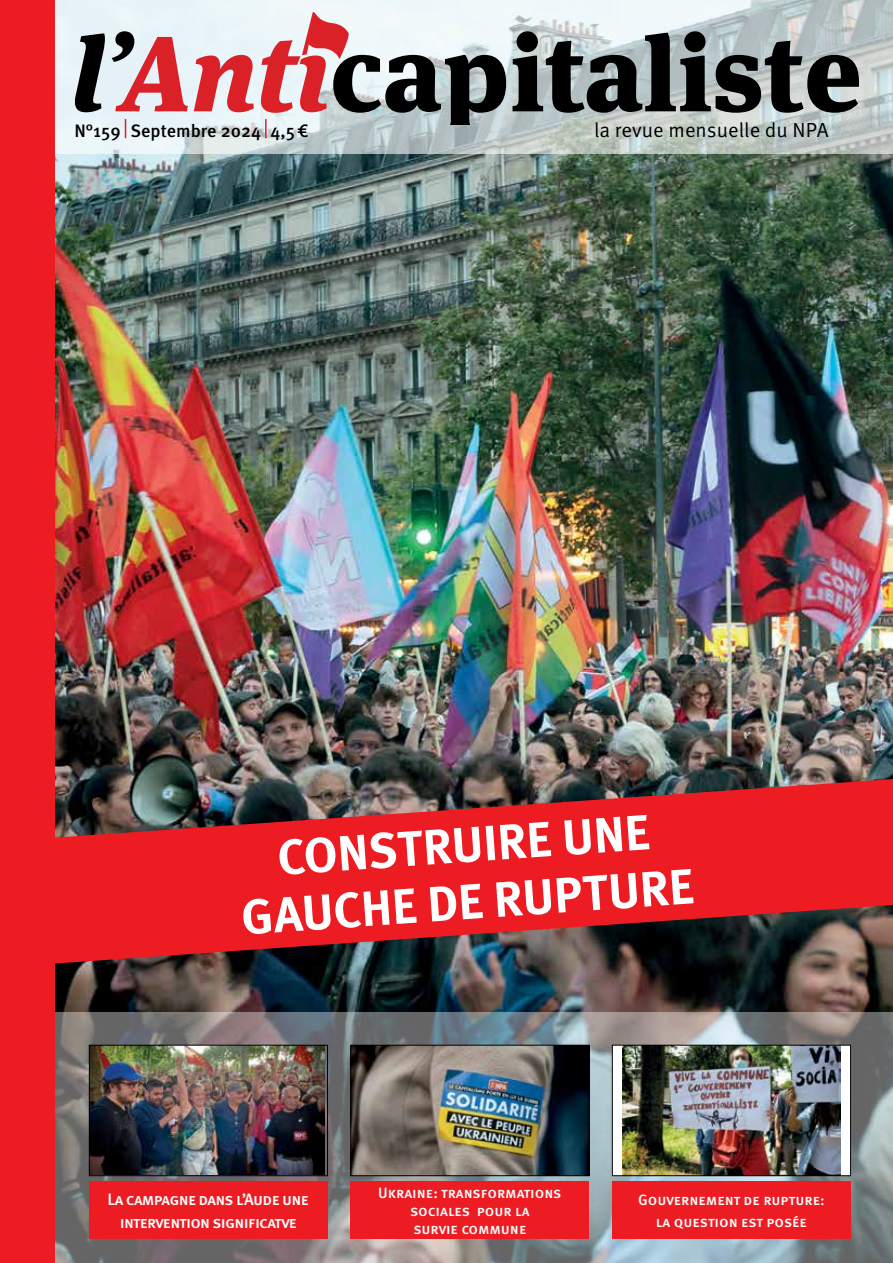
<style>
.page{position:relative;width:893px;height:1263px;background:#fff}
.page>*{position:absolute;margin:0;border:0;box-sizing:border-box;transform-origin:0 0}
.t1{font:700 49.5px/57px "Meta Pro";color:#fff;text-align:center}
.t2{font:20.4px "Meta Pro Norm";color:#000}
.t3{font:500 18px "Meta Pro";color:#000}
.t4{font:500 16.5px/22.2px "Meta Pro";letter-spacing:-.045em;color:#fff;text-align:center}
.t5{font:500 15px/18px "Meta Pro";letter-spacing:-.005em;color:#fff;text-align:center}
</style>
<div class="page">
<img style="left:54px;top:154px;width:839px;height:859px">
<svg style="left:54px;top:1013px;width:839px;height:250px;background:#838689"></svg>
<svg style="left:54px;top:0;width:839px;height:154px;background:#d4ddde"></svg>
<svg style="left:125px;top:119px;width:1px;height:19px"></svg>
<div style="left:0;top:0;width:54px;height:1263px;background:#ed1c23"></div>
<svg style="left:54px;top:779px;width:839px;height:188px;background:#b3282d"></svg>
<div style="left:612px;top:1181px;width:238px;height:58px;background:#ed1c23"></div>
<div style="left:612px;top:1045px;width:238px;height:131px;background:#fff"></div>
<img style="left:623px;top:1047px;width:218px;height:127px">
<div style="left:612px;top:1045px;width:239px;height:131px;border:1px solid #000"></div>
<div style="left:89px;top:1181px;width:238px;height:58px;background:#ed1c23"></div>
<img style="left:91px;top:1047px;width:233px;height:127px">
<div style="left:89px;top:1045px;width:239px;height:131px;border:1px solid #000"></div>
<div style="left:351px;top:1181px;width:238px;height:58px;background:#ed1c23"></div>
<img style="left:353px;top:1047px;width:234px;height:127px">
<div style="left:351px;top:1045px;width:238px;height:131px;border:1px solid #000"></div>
<svg style="left:75px;top:33px;width:30px;height:79px;background:#55595c"></svg>
<svg style="left:112px;top:31px;width:76px;height:80px;background:#d29096"></svg>
<svg style="left:194px;top:55px;width:60px;height:57px;background:#df6b71"></svg>
<svg style="left:512px;top:31px;width:347px;height:82px;background:#666c6d"></svg>
<svg style="left:261px;top:12px;width:245px;height:126px"></svg>
<p class="t3" style="left:74px;top:117px;width:236px">N°159 Septembre 2024 4,5€</p>
<h2 class="t2" style="left:594px;top:114px;width:236px">la revue mensuelle du NPA</h2>
<h1 class="t1" style="left:235px;top:834px;width:455px;rotate:-4deg">CONSTRUIRE UNE<br>GAUCHE DE RUPTURE</h1>
<p class="t4" style="left:108px;top:1187px;width:203px">La campagne dans l’Aude une intervention significatve</p>
<p class="t5" style="left:378px;top:1183px;width:185px">Ukraine: transformations sociales pour la<br>survie commune</p>
<p class="t5" style="left:638px;top:1187px;width:188px;line-height:22.2px">Gouvernement de rupture: la question est posée</p>
</div>
